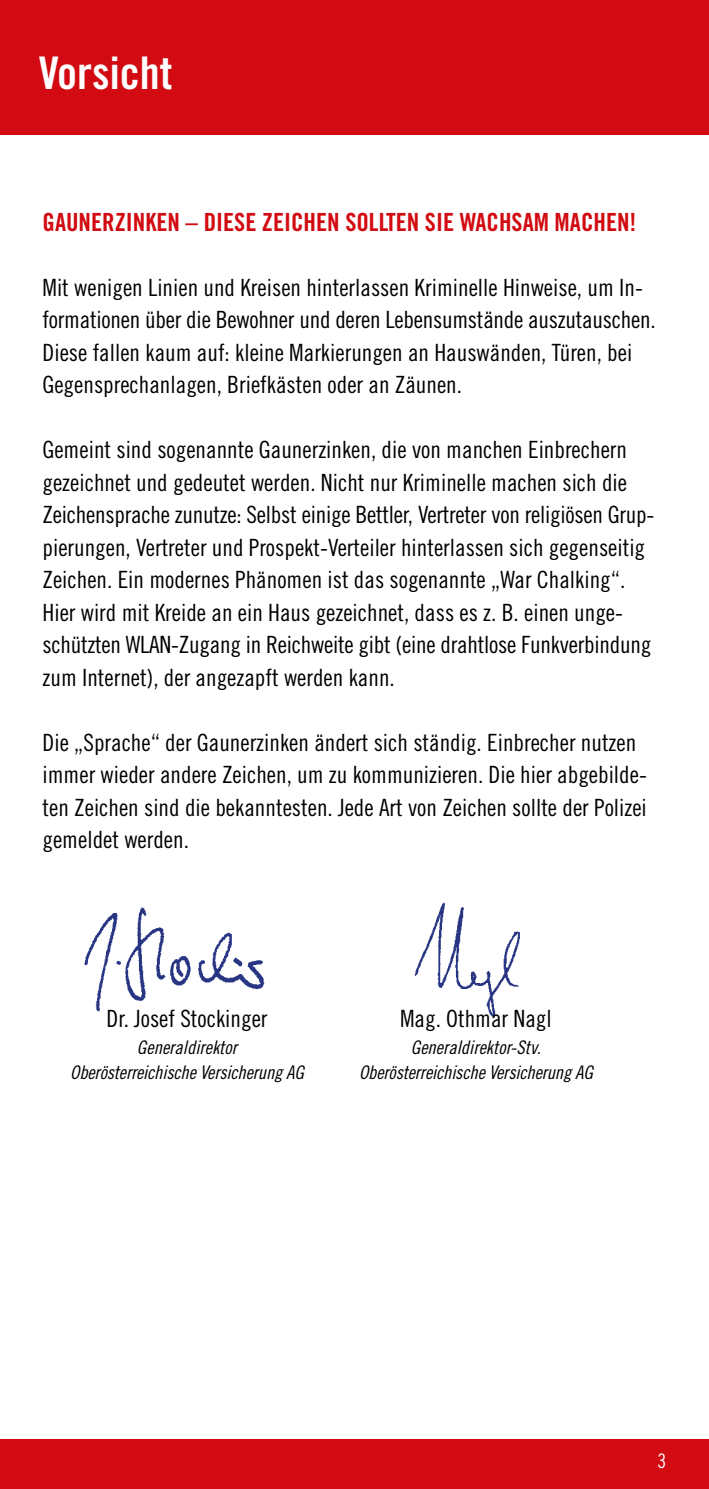
<style>
.page{position:relative;width:709px;height:1489px;background:#fff}
.page>*{position:absolute;margin:0;border:0;box-sizing:border-box;transform-origin:0 0}
.t1{font:45px "Trade Gothic LT Pro Bd Cn 20";color:#fff}
.t2{font:25px "Trade Gothic LT Pro Bd Cn 20";color:#d20a11}
.t3{font:23.75px/32.5px "Trade Gothic LT Pro Cn 18";color:#000}
.t4{font:20px "Trade Gothic LT Pro Cn 18";color:#fff}
.t5{font:18.75px/25px "Trade Gothic Cond Eighteen Obl";letter-spacing:-.01em;color:#000;text-align:center}
</style>
<div class="page">
<div style="left:0;top:0;width:709px;height:135px;background:#d20a11"></div>
<div style="left:0;top:1439px;width:709px;height:49px;background:#d20a11"></div>
<img style="left:84px;top:907px;width:181px;height:105px">
<img style="left:414px;top:902px;width:106px;height:115px">
<h1 class="t1" style="left:39px;top:46px;width:135px">Vorsicht</h1>
<p class="t2" style="left:43px;top:207px;width:595px">GAUNERZINKEN – DIESE ZEICHEN SOLLTEN SIE WACHSAM MACHEN!</p>
<p class="t3" style="left:43px;top:271px;width:615px">Mit wenigen Linien und Kreisen hinterlassen Kriminelle Hinweise, um In&shy;formationen über die Bewohner und deren Lebensumstände auszutauschen.<br>Diese fallen kaum auf: kleine Markierungen an Hauswänden, Türen, bei Gegensprechanlagen, Briefkästen oder an Zäunen.</p>
<p class="t3" style="left:43px;top:433px;width:613px">Gemeint sind sogenannte Gaunerzinken, die von manchen Einbrechern gezeichnet und gedeutet werden. Nicht nur Kriminelle machen sich die Zeichensprache zunutze: Selbst einige Bettler, Vertreter von religiösen Grup&shy;pierungen, Vertreter und Prospekt-Verteiler hinterlassen sich gegenseitig Zeichen. Ein modernes Phänomen ist das sogenannte „War Chalking“.<br>Hier wird mit Kreide an ein Haus gezeichnet, dass es z. B. einen unge&shy;schützten WLAN-Zugang in Reichweite gibt (eine drahtlose Funkverbindung zum Internet), der angezapft werden kann.</p>
<p class="t3" style="left:43px;top:726px;width:606px">Die „Sprache“ der Gaunerzinken ändert sich ständig. Einbrecher nutzen immer wieder andere Zeichen, um zu kommunizieren. Die hier abgebilde&shy;ten Zeichen sind die bekanntesten. Jede Art von Zeichen sollte der Polizei gemeldet werden.</p>
<p class="t3" style="left:106px;top:1001px;width:162px">Dr. Josef Stockinger</p>
<p class="t5" style="left:70px;top:1034px;width:235px">Generaldirektor<br>Oberösterreichische Versicherung AG</p>
<p class="t3" style="left:400px;top:1001px;width:153px">Mag. Othmar Nagl</p>
<p class="t5" style="left:359px;top:1034px;width:235px">Generaldirektor-Stv.<br>Oberösterreichische Versicherung AG</p>
<p class="t4" style="left:657px;top:1448px;width:10px">3</p>
</div>
